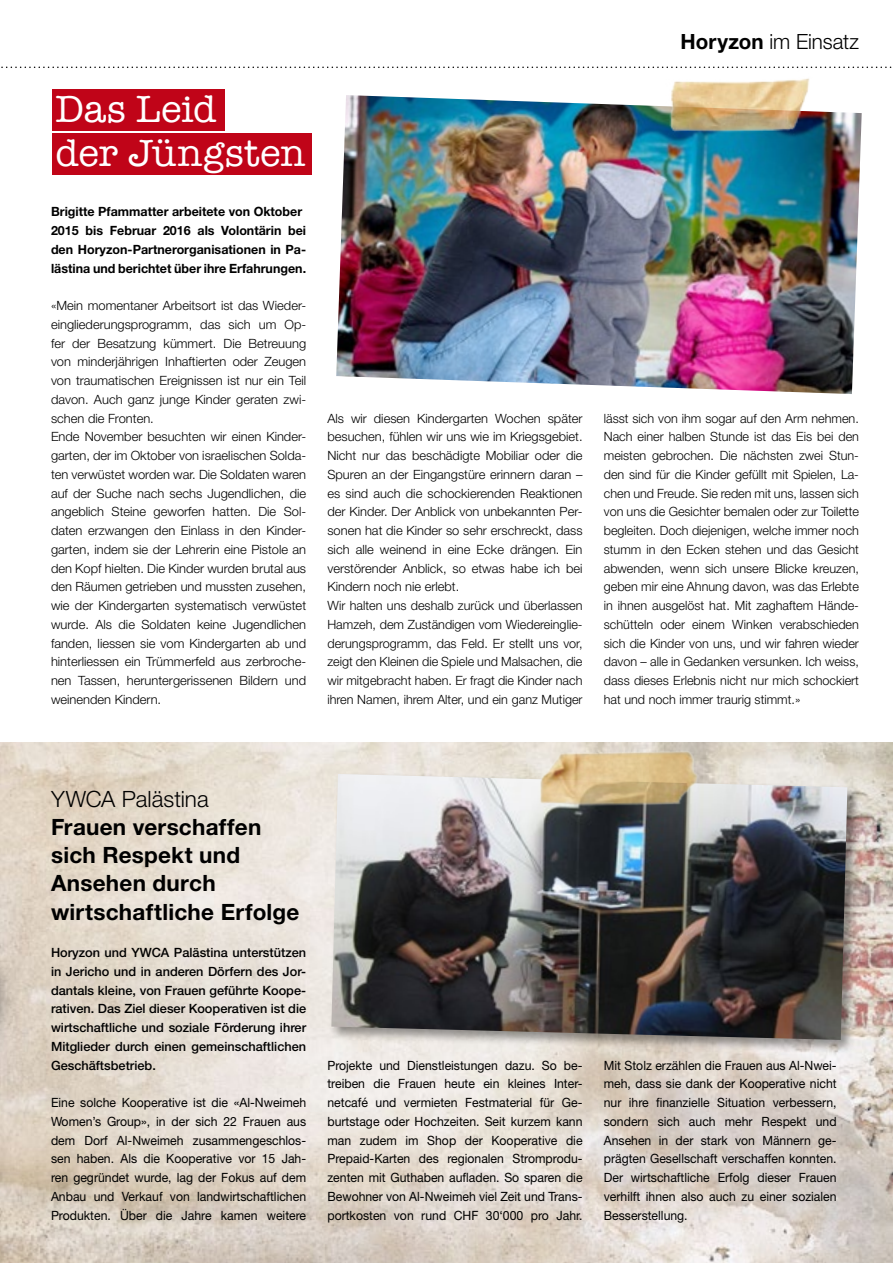
<style>
.page{position:relative;width:893px;height:1263px;background:#fff}
.page>*{position:absolute;margin:0;border:0;box-sizing:border-box;transform-origin:0 0}
.t1{font:39px/43.5px "American Typewriter";color:#fff}
.t2{font:700 22.5px/28.2px "Helvetica Neue";letter-spacing:.01em;color:#000}
.t3{font:300 22.5px "Helvetica Neue";color:#000}
.t4{font:300 21px "Helvetica Neue";letter-spacing:-.005em;color:#000}
.t5{font:300 12.75px/18.8px "Helvetica Neue";color:#000}
.t6{font:12.75px/18.8px "Helvetica Neue";color:#000;text-align:justify;scale:.96 1}
.t7{font:500 12.75px/18.8px "Helvetica Neue";color:#000;text-align:justify}
.t8{font:700 12.75px/18.8px "Helvetica Neue";color:#000}
.s1{font-weight:700}
</style>
<div class="page">
<img style="left:0;top:742px;width:893px;height:521px">
<svg style="left:1px;top:67px;width:891px;height:1px"></svg>
<img style="left:336px;top:95px;width:526px;height:299px">
<div style="left:329px;top:772px;width:533px;height:282px;background:#000;opacity:.4"></div>
<img style="left:331px;top:774px;width:516px;height:266px">
<img style="left:518px;top:742px;width:189px;height:72px">
<img style="left:642px;top:66px;width:179px;height:70px">
<div style="left:0;top:935px;width:18px;height:197px;background:#000;opacity:.4"></div>
<div style="left:52px;top:89px;width:172px;height:42px;background:#c00418"></div>
<div style="left:52px;top:133px;width:259px;height:41px;background:#c00418"></div>
<h1 class="t1" style="left:56px;top:86px;width:251px">Das Leid<br>der Jüngsten</h1>
<p class="t8" style="left:51px;top:202px;width:257px">Brigitte Pfammatter arbeitete von Oktober 2015 bis Februar 2016 als Volontärin bei den Horyzon-Partnerorganisationen in Pa&shy;lästina und berichtet über ihre Erfahrungen.</p>
<p class="t5" style="left:51px;top:296px;width:257px">«Mein momentaner Arbeitsort ist das Wieder&shy;eingliederungsprogramm, das sich um Op&shy;fer der Besatzung kümmert. Die Betreuung von minderjährigen Inhaftierten oder Zeugen von traumatischen Ereignissen ist nur ein Teil davon. Auch ganz junge Kinder geraten zwi&shy;schen die Fronten.<br>Ende November besuchten wir einen Kinder&shy;garten, der im Oktober von israelischen Solda&shy;ten verwüstet worden war. Die Soldaten waren auf der Suche nach sechs Jugendlichen, die angeblich Steine geworfen hatten. Die Sol&shy;daten erzwangen den Einlass in den Kinder&shy;garten, indem sie der Lehrerin eine Pistole an den Kopf hielten. Die Kinder wurden brutal aus den Räumen getrieben und mussten zusehen, wie der Kindergarten systematisch verwüstet wurde. Als die Soldaten keine Jugendlichen fanden, liessen sie vom Kindergarten ab und hinterliessen ein Trümmerfeld aus zerbroche&shy;nen Tassen, heruntergerissenen Bildern und weinenden Kindern.</p>
<h3 class="t4" style="left:680px;top:29px;width:180px"><span class="s1">Horyzon</span> im Einsatz</h3>
<p class="t5" style="left:327px;top:408px;width:257px">Als wir diesen Kindergarten Wochen später besuchen, fühlen wir uns wie im Kriegsgebiet.<br>Nicht nur das beschädigte Mobiliar oder die Spuren an der Eingangstüre erinnern daran – es sind auch die schockierenden Reaktionen der Kinder. Der Anblick von unbekannten Per&shy;sonen hat die Kinder so sehr erschreckt, dass sich alle weinend in eine Ecke drängen. Ein verstörender Anblick, so etwas habe ich bei Kindern noch nie erlebt.<br>Wir halten uns deshalb zurück und überlassen Hamzeh, dem Zuständigen vom Wiedereinglie&shy;derungsprogramm, das Feld. Er stellt uns vor, zeigt den Kleinen die Spiele und Malsachen, die wir mitgebracht haben. Er fragt die Kinder nach ihren Namen, ihrem Alter, und ein ganz Mutiger</p>
<p class="t5" style="left:604px;top:408px;width:257px;text-align:justify">lässt sich von ihm sogar auf den Arm nehmen.<br>Nach einer halben Stunde ist das Eis bei den meisten gebrochen. Die nächsten zwei Stun&shy;den sind für die Kinder gefüllt mit Spielen, La&shy;chen und Freude. Sie reden mit uns, lassen sich von uns die Gesichter bemalen oder zur Toilette begleiten. Doch diejenigen, welche immer noch stumm in den Ecken stehen und das Gesicht abwenden, wenn sich unsere Blicke kreuzen, geben mir eine Ahnung davon, was das Erlebte in ihnen ausgelöst hat. Mit zaghaftem Hände&shy;schütteln oder einem Winken verabschieden sich die Kinder von uns, und wir fahren wieder davon – alle in Gedanken versunken. Ich weiss, dass dieses Erlebnis nicht nur mich schockiert hat und noch immer traurig stimmt.»</p>
<h2 class="t3" style="left:51px;top:785px;width:159px">YWCA Palästina</h2>
<h2 class="t2" style="left:51px;top:812px;width:250px">Frauen verschaffen sich Respekt und<br>Ansehen durch wirtschaftliche Erfolge</h2>
<p class="t7" style="left:51px;top:943px;width:257px">Horyzon und YWCA Palästina unterstützen in Jericho und in anderen Dörfern des Jor&shy;dantals kleine, von Frauen geführte Koope&shy;rativen. Das Ziel dieser Kooperativen ist die wirtschaftliche und soziale Förderung ihrer Mitglieder durch einen gemeinschaftlichen Geschäftsbetrieb.</p>
<p class="t6" style="left:51px;top:1093px;width:267px">Eine solche Kooperative ist die «Al-Nweimeh Women’s Group», in der sich 22 Frauen aus dem Dorf Al-Nweimeh zusammengeschlos&shy;sen haben. Als die Kooperative vor 15 Jah&shy;ren gegründet wurde, lag der Fokus auf dem Anbau und Verkauf von landwirtschaftlichen Produkten. Über die Jahre kamen weitere</p>
<p class="t6" style="left:327px;top:1055px;width:267px">Projekte und Dienstleistungen dazu. So be&shy;treiben die Frauen heute ein kleines I nter&shy;netcafé und vermieten Festmaterial für Ge&shy;burtstage oder H ochzeiten. Seit kurzem kann man zudem im Shop der Kooperative die Prepaid-Karten des regionalen Stromprodu&shy;zenten mit Guthaben aufladen. So sparen die Bewohner von Al-Nweimeh viel Zeit und Trans&shy;portkosten von rund CHF</p>
<p class="t6" style="left:486px;top:1205px;width:102px">30‘000 pro Jahr.</p>
<p class="t6" style="left:604px;top:1055px;width:244px">Mit Stolz erzählen die Frauen aus Al-Nwei&shy;meh, dass sie dank der Kooperative nicht nur ihre finanzielle Situation verbessern, sondern sich auch mehr Respekt und Ansehen in der stark von Männern ge&shy;prägten Gesellschaft verschaffen konnten.<br>Der wirtschaftliche Erfolg dieser Frauen verhilft ihnen also auch zu einer sozialen Besserstellung.</p>
</div>
